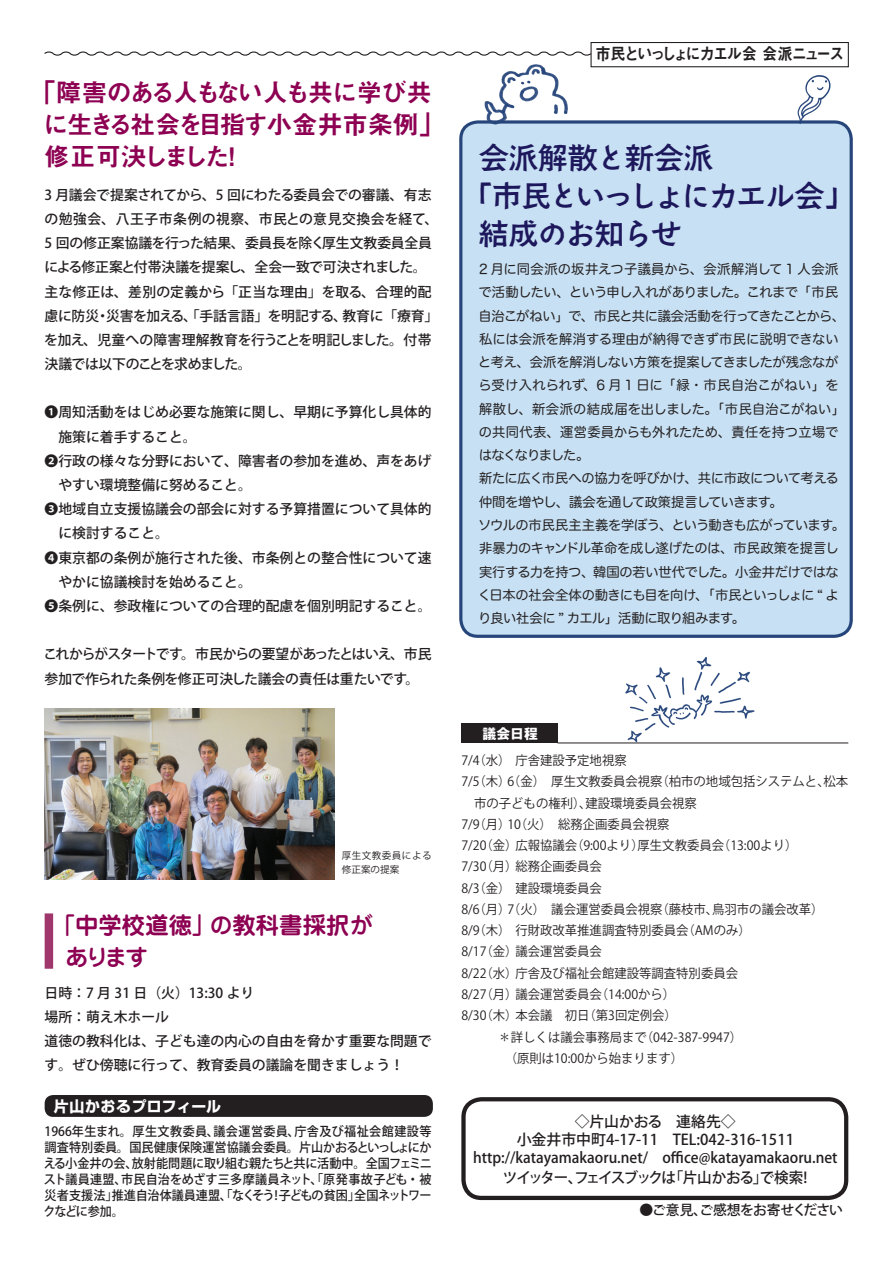
<style>
.page{position:relative;width:893px;height:1263px;background:#fff}
.page>*{position:absolute;margin:0;border:0;box-sizing:border-box;transform-origin:0 0}
.t1{font:29.7px/38.2px "Aralet TL";letter-spacing:-.04em;color:#1d175c}
.t2{font:29.7px "Aralet TL";letter-spacing:-.005em;color:#1d175c}
.t3{font:25.5px/32px "Midashi Go Pro MB31";letter-spacing:-.085em;color:#8d0052}
.t4{font:700 23.4px "Jun 501 Pro";color:#8d0052}
.t5{font:500 23.4px "Jun 34 Pro";color:#8d0052}
.プロフィール{font:16.95px "Midashi Go Pro MB31";letter-spacing:-.13em;color:#231f20;scale:.9 1}
.プロフィール-2{font:500 14.85px "Koz Go Pro";color:#231f20}
.プロフィール-3{font:500 14.85px "Koz Go Pro";letter-spacing:-.11em;color:#231f20}
.プロフィール-4{font:700 14.85px "Shin Go Pro";letter-spacing:.025em;color:#fff}
.プロフィール-5{font:500 13.8px/24.2px "Koz Go Pro";color:#231f20}
.プロフィール-6{font:500 13.8px/24.2px "Koz Go Pro";letter-spacing:-.02em;color:#231f20}
.プロフィール-7{font:500 13.8px/24.2px "Koz Go Pro";letter-spacing:-.03em;color:#231f20}
.t6{font:700 13.8px "Gothic MB101 Pro";color:#fff}
.t7{font:13.35px/23.2px "Hira Maru Pro N W4";letter-spacing:-.025em;color:#231f20}
.t8{font:12.75px/21.3px "Koz Go Pro";color:#231f20}
.プロフィール-8{font:500 12.75px/15.9px "Koz Go Pro";letter-spacing:-.025em;color:#231f20;text-align:justify;scale:.95 1}
.t9{font:9.6px/14.9px "Koz Go Pro";letter-spacing:.045em;color:#231f20}
.s1{font-family:"Jun 34 Pro";font-weight:500}
</style>
<div class="page">
<div style="left:461px;top:122px;width:390px;height:514px;background:#c7e0f3;border-radius:17px"></div>
<div style="left:459px;top:120px;width:394px;height:518px;border:3px solid #26457a;border-radius:17px"></div>
<svg style="left:44px;top:51px;width:546px;height:5px"></svg>
<div style="left:590px;top:42px;width:259px;height:25px;border:1px solid #231f20"></div>
<div style="left:461px;top:723px;width:96px;height:20px;background:#231f20"></div>
<div style="left:461px;top:1097px;width:387px;height:103px;border:4px solid #231f20;border-radius:18px"></div>
<div style="left:45px;top:1095px;width:388px;height:22px;background:#231f20;border-radius:9px"></div>
<hr style="left:557px;top:743px;width:291px;height:1px;background:#231f20">
<img style="left:45px;top:709px;width:290px;height:171px">
<div style="left:45px;top:913px;width:8px;height:56px;background:#9f366c"></div>
<img style="left:471px;top:51px;width:109px;height:74px">
<img style="left:790px;top:75px;width:47px;height:50px">
<img style="left:607px;top:657px;width:156px;height:87px">
<p class="t3" style="left:43px;top:73px;width:403px;text-indent:-13px">「障害のある人もない人も共に学び共に生きる社会を目指す小金井市条例」修正可決しました！</p>
<p class="プロフィール-5" style="left:44px;top:183px;width:395px">3 月議会で提案されてから、5 回にわたる委員会での審議、有志の勉強会、八王子市条例の視察、市民との意見交換会を経て、5 回の修正案協議を行った結果、委員長を除く厚生文教委員全員による修正案と付帯決議を提案し、全会一致で可決されました。</p>
<p class="プロフィール-6" style="left:44px;top:280px;width:396px">主な修正は、差別の定義から「正当な理由」を取る、合理的配慮に防災・災害を加える、「手話言語」を明記する、教育に「療育」を加え、児童への障害理解教育を行うことを明記しました。付帯決議では以下のことを求めました。</p>
<p class="プロフィール-5" style="left:58px;top:401px;width:375px;text-indent:-14px">❶周知活動をはじめ必要な施策に関し、早期に予算化し具体的施策に着手すること。</p>
<p class="プロフィール-5" style="left:58px;top:449px;width:375px;text-indent:-14px">❷行政の様々な分野において、障害者の参加を進め、声をあげやすい環境整備に努めること。</p>
<p class="プロフィール-5" style="left:58px;top:498px;width:375px;text-indent:-14px">❸地域自立支援協議会の部会に対する予算措置について具体的に検討すること。</p>
<p class="プロフィール-5" style="left:58px;top:546px;width:375px;text-indent:-14px">❹東京都の条例が施行された後、市条例との整合性について速やかに協議検討を始めること。</p>
<p class="プロフィール-5" style="left:45px;top:594px;width:388px">❺条例に、参政権についての合理的配慮を個別明記すること。</p>
<p class="プロフィール-7" style="left:43px;top:643px;width:390px">これからがスタートです。市民からの要望があったとはいえ、市民参加で作られた条例を修正可決した議会の責任は重たいです。</p>
<p class="t9" style="left:342px;top:848px;width:91px">厚生文教委員による修正案の提案</p>
<p class="t4" style="left:52px;top:906px;width:322px">「中学校道徳」<span class="s1">の</span>教科書採択<span class="s1">が</span></p>
<p class="t5" style="left:65px;top:938px;width:85px">あります</p>
<p class="プロフィール-5" style="left:45px;top:981px;width:211px">日時：7 月 31 日（火）13:30 より</p>
<p class="プロフィール-5" style="left:45px;top:1005px;width:126px">場所：萌え木ホール</p>
<p class="プロフィール-5" style="left:45px;top:1029px;width:388px">道徳の教科化は、子ども達の内心の自由を脅かす重要な問題です。ぜひ傍聴に行って、教育委員の議論を聞きましょう！</p>
<p class="プロフィール-4" style="left:54px;top:1094px;width:169px">片山かおるプロフィール</p>
<p class="プロフィール-8" style="left:44px;top:1124px;width:410px">1966年生まれ。厚生文教委員、議会運営委員、庁舎及び福祉会館建設等調査特別委員。国民健康保険運営協議会委員。片山かおるといっしょにかえる小金井の会、放射能問題に取り組む親たちと共に活動中。全国フェミニスト議員連盟、市民自治をめざす三多摩議員ネット、「原発事故子ども・被災者支援法」推進自治体議員連盟、「なくそう！子どもの貧困」全国ネットワークなどに参加。</p>
<p class="プロフィール" style="left:595px;top:40px;width:278px">市民といっしょにカエル会 会派ニュース</p>
<p class="t2" style="left:479px;top:142px;width:236px">会派解散と新会派</p>
<p class="t1" style="left:479px;top:178px;width:377px;text-indent:-16px">「市民といっしょにカエル会」結成のお知らせ</p>
<p class="t7" style="left:478px;top:257px;width:368px">2 月に同会派の坂井えつ子議員から、会派解消して 1 人会派で活動したい、という申し入れがありました。これまで「市民自治こがねい」で、市民と共に議会活動を行ってきたことから、私には会派を解消する理由が納得できず市民に説明できないと考え、会派を解消しない方策を提案してきましたが残念ながら受け入れられず、6 月 1 日に「緑・市民自治こがねい」を解散し、新会派の結成届を出しました。「市民自治こがねい」の共同代表、運営委員からも外れたため、責任を持つ立場ではなくなりました。</p>
<p class="t7" style="left:479px;top:466px;width:361px">新たに広く市民への協力を呼びかけ、共に市政について考える仲間を増やし、議会を通して政策提言していきます。</p>
<p class="t7" style="left:478px;top:512px;width:369px">ソウルの市民民主主義を学ぼう、という動きも広がっています。非暴力のキャンドル革命を成し遂げたのは、市民政策を提言し実行する力を持つ、韓国の若い世代でした。小金井だけではなく日本の社会全体の動きにも目を向け、「市民といっしょに “ より良い社会に ” カエル」活動に取り組みます。</p>
<p class="t6" style="left:483px;top:722px;width:57px">議会日程</p>
<p class="t8" style="left:461px;top:750px;width:167px">7/4（水） 庁舎建設予定地視察</p>
<p class="t8" style="left:474px;top:771px;width:376px;text-indent:-13px">7/5（木）6（金）　厚生文教委員会視察（柏市の地域包括システムと、松本市の子どもの権利）、建設環境委員会視察</p>
<p class="t8" style="left:461px;top:814px;width:210px">7/9（月）10（火）　総務企画委員会視察</p>
<p class="t8" style="left:461px;top:835px;width:338px">7/20（金）広報協議会（9:00より）厚生文教委員会（13:00より）</p>
<p class="t8" style="left:461px;top:856px;width:142px">7/30（月）総務企画委員会</p>
<p class="t8" style="left:461px;top:878px;width:142px">8/3（金） 建設環境委員会</p>
<p class="t8" style="left:461px;top:899px;width:364px">8/6（月）7（火）　議会運営委員会視察（藤枝市、鳥羽市の議会改革）</p>
<p class="t8" style="left:461px;top:920px;width:291px">8/9（木） 行財政改革推進調査特別委員会（AMのみ）</p>
<p class="t8" style="left:461px;top:941px;width:142px">8/17（金）議会運営委員会</p>
<p class="t8" style="left:461px;top:963px;width:278px">8/22（水）庁舎及び福祉会館建設等調査特別委員会</p>
<p class="t8" style="left:461px;top:984px;width:215px">8/27（月）議会運営委員会（14:00から）</p>
<p class="t8" style="left:461px;top:1005px;width:217px">8/30（木）本会議　初日（第3回定例会）</p>
<p class="t8" style="left:461px;top:1026px;width:282px">　　　＊詳しくは議会事務局まで（042-387-9947）</p>
<p class="t8" style="left:505px;top:1048px;width:180px">（原則は10:00から始まります）</p>
<p class="プロフィール-2" style="left:575px;top:1112px;width:162px">◇片山かおる　連絡先◇</p>
<p class="プロフィール-2" style="left:517px;top:1130px;width:279px">小金井市中町4-17-11　TEL:042-316-1511</p>
<p class="プロフィール-2" style="left:473px;top:1148px;width:366px">http://katayamakaoru.net/　office@katayamakaoru.net</p>
<p class="プロフィール-3" style="left:503px;top:1167px;width:306px">ツイッター、フェイスブックは「片山かおる」で検索!</p>
<p class="プロフィール-7" style="left:640px;top:1198px;width:205px">●ご意見、ご感想をお寄せください</p>
</div>
